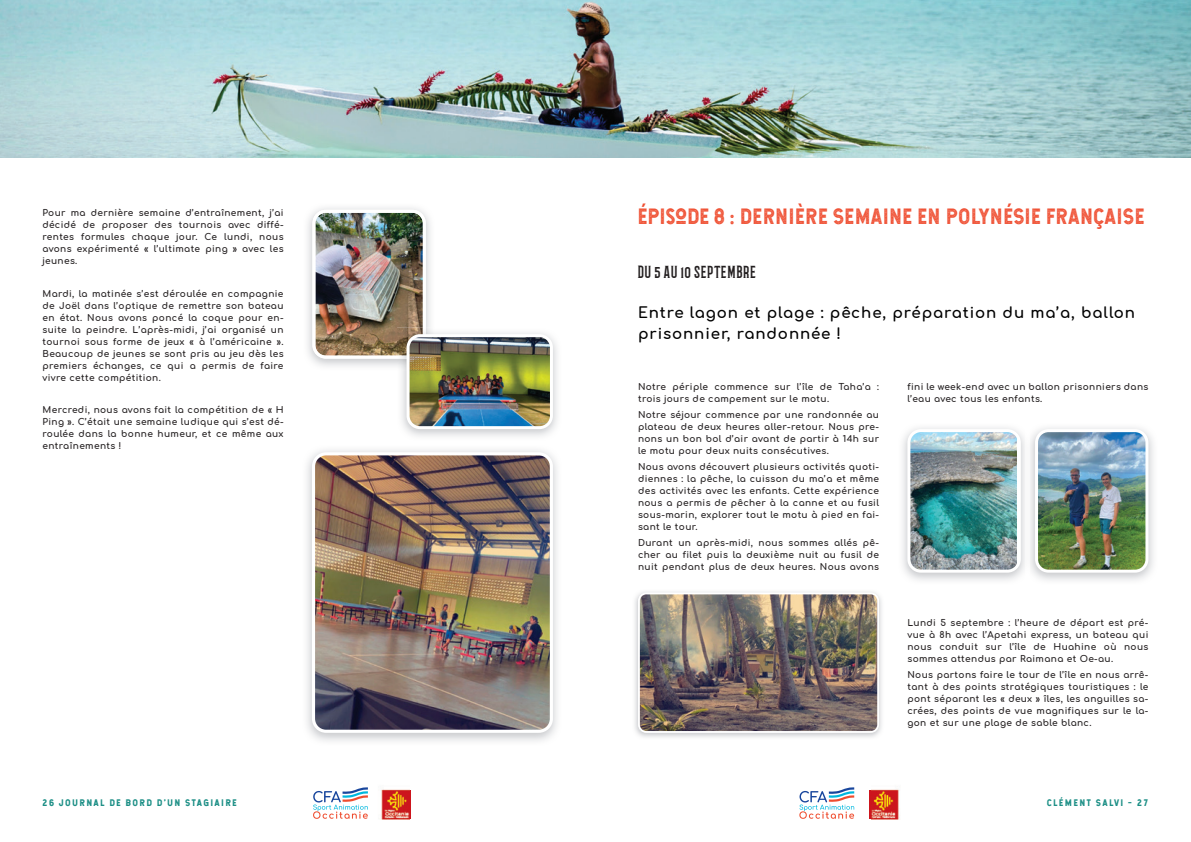
<style>
.page{position:relative;width:1191px;height:842px;background:#fff}
.page>*{position:absolute;margin:0;border:0;box-sizing:border-box;transform-origin:0 0}
.t1{font:21px "Hansief Rough";letter-spacing:.06em;color:#ef4d30;scale:.95 1}
.t2{font:700 15px/21px "Comfortaa";letter-spacing:.06em;color:#000;scale:.94 1}
.t3{font:15px "Barbaro";letter-spacing:.04em;color:#231f20}
.t4{font:700 9px/12px "Comfortaa";letter-spacing:.04em;color:#231f20;text-align:justify}
.t5{font:9px "Hansief Rough";letter-spacing:.2em;color:#008177}
.s1{color:#ef4d2f}
</style>
<div class="page">
<svg style="left:313px;top:787px;width:55px;height:32px"></svg>
<svg style="left:799px;top:787px;width:55px;height:32px"></svg>
<hr style="left:869px;top:791px;width:3px;height:28px;background:#cd151d">
<svg style="left:409px;top:791px;width:1px;height:28px"></svg>
<img style="left:0;top:0;width:1191px;height:157px">
<img style="left:1030px;top:427px;width:124px;height:154px">
<img style="left:1035px;top:429px;width:113px;height:144px">
<img style="left:634px;top:591px;width:248px;height:147px">
<img style="left:638px;top:592px;width:241px;height:141px">
<img style="left:312px;top:452px;width:241px;height:281px">
<img style="left:907px;top:429px;width:113px;height:144px">
<img style="left:312px;top:210px;width:241px;height:219px">
<img style="left:381px;top:789px;width:28px;height:30px">
<img style="left:872px;top:789px;width:28px;height:30px">
<p class="t4" style="left:43px;top:206px;width:242px">Pour ma dernière semaine d’entraînement, j’ai décidé de proposer des tournois avec diffé&shy;rentes formules chaque jour. Ce lundi, nous avons expérimenté « l’ultimate ping » avec les jeunes.</p>
<p class="t4" style="left:43px;top:286px;width:242px">Mardi, la matinée s’est déroulée en compagnie de Joël dans l’optique de remettre son bateau en état. Nous avons poncé la coque pour en&shy;suite la peindre. L’après-midi, j’ai organisé un tournoi sous forme de jeux « à l’américaine ».<br>Beaucoup de jeunes se sont pris au jeu dès les premiers échanges, ce qui a permis de faire vivre cette compétition.</p>
<p class="t4" style="left:43px;top:403px;width:242px">Mercredi, nous avons fait la compétition de « H Ping ». C’était une semaine ludique qui s’est dé&shy;roulée dans la bonne humeur, et ce même aux entraînements !</p>
<h1 class="t1" style="left:638px;top:203px;width:534px"><span class="s1">ÉPISODE 8</span> : DERNIÈRE SEMAINE EN POLYNÉSIE FRANÇAISE</h1>
<h2 class="t3" style="left:638px;top:262px;width:120px">DU 5 AU 10 SEPTEMBRE</h2>
<h2 class="t2" style="left:638px;top:299px;width:530px">Entre lagon et plage : pêche, préparation du ma’a, ballon prisonnier, randonnée !</h2>
<p class="t4" style="left:638px;top:379px;width:242px">Notre périple commence sur l’île de Taha’a : trois jours de campement sur le motu.</p>
<p class="t4" style="left:638px;top:407px;width:242px">Notre séjour commence par une randonnée au plateau de deux heures aller-retour. Nous pre&shy;nons un bon bol d’air avant de partir à 14h sur le motu pour deux nuits consécutives.</p>
<p class="t4" style="left:638px;top:459px;width:242px">Nous avons découvert plusieurs activités quoti&shy;diennes : la pêche, la cuisson du ma’a et même des activités avec les enfants. Cette expérience nous a permis de pêcher à la canne et au fusil sous-marin, explorer tout le motu à pied en fai&shy;sant le tour.</p>
<p class="t4" style="left:638px;top:536px;width:242px">Durant un après-midi, nous sommes allés pê&shy;cher au filet puis la deuxième nuit au fusil de nuit pendant plus de deux heures. Nous avons</p>
<p class="t4" style="left:907px;top:379px;width:242px">fini le week-end avec un ballon prisonniers dans l’eau avec tous les enfants.</p>
<p class="t4" style="left:907px;top:615px;width:242px">Lundi 5 septembre : l’heure de départ est pré&shy;vue à 8h avec l’Apetahi express, un bateau qui nous conduit sur l’île de Huahine où nous sommes attendus par Raimana et Oe-au.</p>
<p class="t4" style="left:907px;top:668px;width:242px">Nous partons faire le tour de l’île en nous arrê&shy;tant à des points stratégiques touristiques : le pont séparant les « deux » îles, les anguilles sa&shy;crées, des points de vue magnifiques sur le la&shy;gon et sur une plage de sable blanc.</p>
<p class="t5" style="left:43px;top:797px;width:195px">26 JOURNAL DE BORD D’UN STAGIAIRE</p>
<p class="t5" style="left:1047px;top:797px;width:103px">CLÉMENT SALVI - 27</p>
</div>
